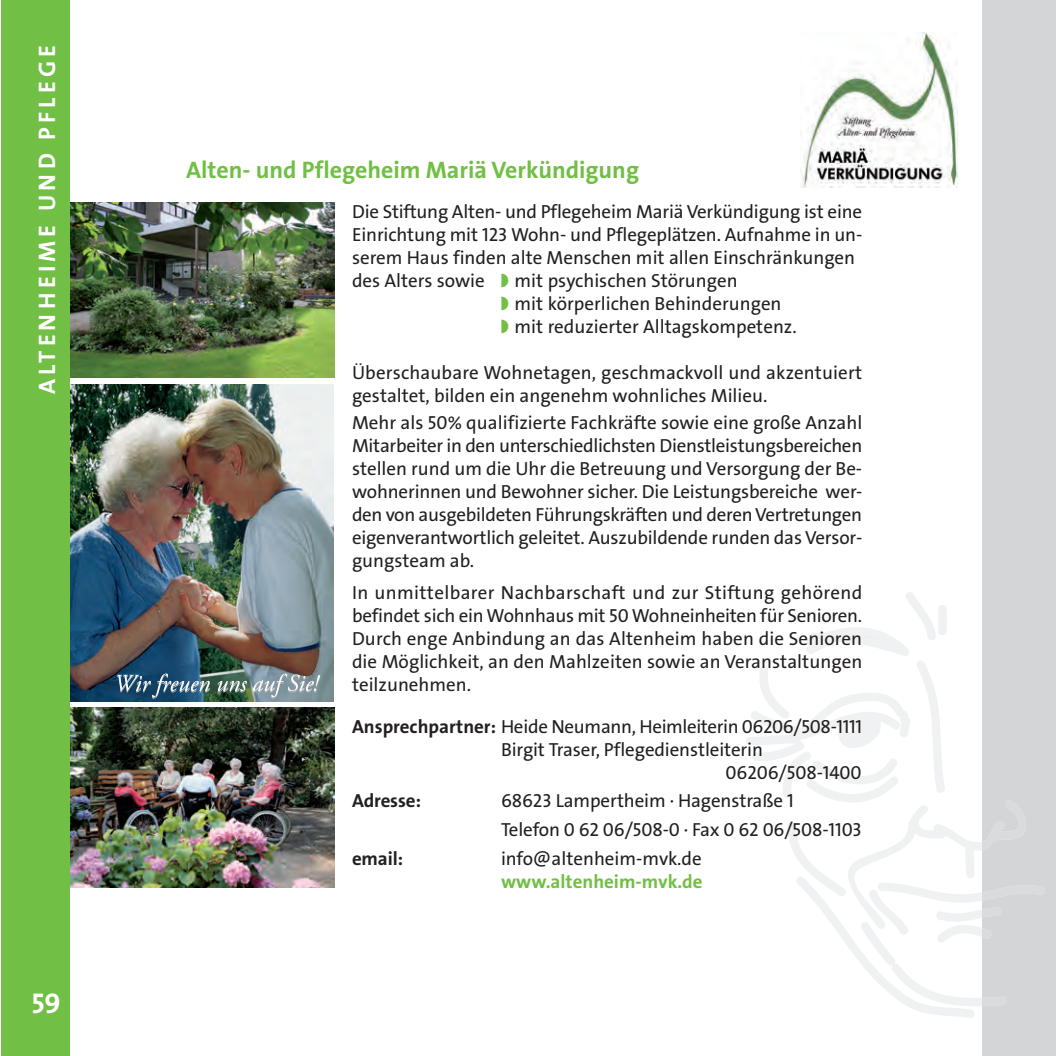
<style>
.page{position:relative;width:1056px;height:1056px;background:#fff}
.page>*{position:absolute;margin:0;border:0;box-sizing:border-box;transform-origin:0 0}
.t1{font:700 28px "SPD The Sans";color:#fff}
.t2{font:700 24px "SPD The Sans";color:#71bf44}
.t3{font:700 24px "SPD The Sans";letter-spacing:.17em;color:#fff}
.t4{font:19px/23px "SPD The Sans";color:#231f20}
.t5{font:19px "SPD The Sans";letter-spacing:-.02em;color:#231f20}
.t6{font:700 19px "SPD The Sans";color:#71bf44}
.t7{font:700 19px "SPD The Sans";letter-spacing:-.005em;color:#231f20}
.s1{font-weight:700}
</style>
<div class="page">
<img style="left:69px;top:707px;width:265px;height:180px">
<img style="left:69px;top:202px;width:265px;height:175px">
<img style="left:69px;top:385px;width:265px;height:316px">
<div style="left:982px;top:0;width:74px;height:1056px;background:#d4d5d7"></div>
<div style="left:1px;top:0;width:68px;height:1055px;background:#71bf44"></div>
<svg style="left:746px;top:592px;width:236px;height:426px"></svg>
<div style="left:847px;top:724px;width:9px;height:9px;background:#fff;border-radius:50%"></div>
<img style="left:801px;top:32px;width:156px;height:155px">
<svg style="left:117px;top:674px;width:93px;height:25px;background:#4a6f88"></svg>
<svg style="left:218px;top:681px;width:29px;height:12px"></svg>
<svg style="left:253px;top:674px;width:67px;height:25px;background:#97a7af"></svg>
<p class="t3" style="left:35px;top:394px;width:350px;rotate:-90deg">ALTENHEIME UND PFLEGE</p>
<h1 class="t1" style="left:32px;top:985px;width:31px">59</h1>
<p class="t2" style="left:186px;top:158px;width:455px">Alten- und Pflegeheim Mariä Verkündigung</p>
<p class="t4" style="left:352px;top:201px;width:512px">Die Stiftung Alten- und Pflegeheim Mariä Verkündigung ist eine Einrichtung mit 123 Wohn- und Pflegeplätzen. Aufnahme in un&shy;serem Haus finden alte Menschen mit allen Einschränkungen des Alters sowie</p>
<p class="t4" style="left:515px;top:270px;width:284px">mit psychischen Störungen<br>mit körperlichen Behinderungen mit reduzierter Alltagskompetenz.</p>
<p class="t4" style="left:352px;top:362px;width:512px">Überschaubare Wohnetagen, geschmackvoll und akzentuiert gestaltet, bilden ein angenehm wohnliches Milieu.</p>
<p class="t4" style="left:352px;top:412px;width:512px;text-align:justify">Mehr als 50% qualifizierte Fachkräfte sowie eine große Anzahl Mitarbeiter in den unterschiedlichsten Dienstleistungsbereichen stellen rund um die Uhr die Betreuung und Versorgung der Be&shy;wohnerinnen und Bewohner sicher. Die Leistungsbereiche wer&shy;den von ausgebildeten Führungskräften und deren Vertretungen eigenverantwortlich geleitet. Auszubildende runden das Versor&shy;gungsteam ab.</p>
<p class="t4" style="left:352px;top:582px;width:512px;text-align:justify">In unmittelbarer Nachbarschaft und zur Stiftung gehörend befindet sich ein Wohnhaus mit 50 Wohneinheiten für Senioren.<br>Durch enge Anbindung an das Altenheim haben die Senioren die Möglichkeit, an den Mahlzeiten sowie an Veranstaltungen teilzunehmen.</p>
<p class="t5" style="left:352px;top:717px;width:512px"><span class="s1">Ansprechpartner:</span> Heide Neumann, Heimleiterin 06206/508-1111</p>
<p class="t4" style="left:501px;top:739px;width:263px">Birgit Traser, Pflegedienstleiterin</p>
<p class="t4" style="left:726px;top:761px;width:138px">06206/508-1400</p>
<p class="t7" style="left:352px;top:791px;width:71px">Adresse:</p>
<p class="t4" style="left:501px;top:787px;width:363px;line-height:28.6px">68623 Lampertheim · Hagenstraße 1<br>Telefon 0 62 06/508-0 · Fax 0 62 06/508-1103</p>
<p class="t7" style="left:352px;top:849px;width:53px">email:</p>
<p class="t4" style="left:501px;top:848px;width:202px">info@altenheim-mvk.de</p>
<p class="t6" style="left:501px;top:872px;width:203px">www.altenheim-mvk.de</p>
</div>
